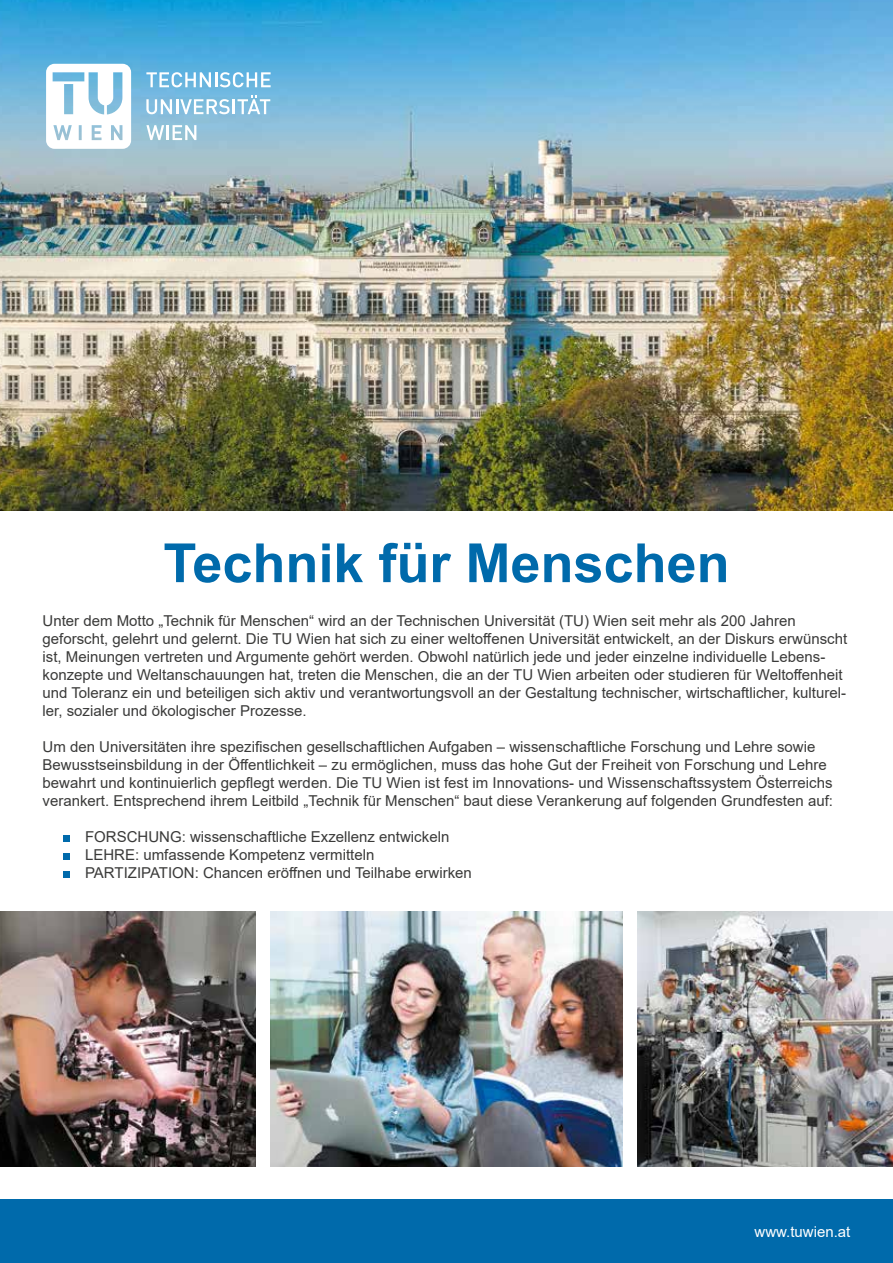
<style>
.page{position:relative;width:893px;height:1263px;background:#fff}
.page>*{position:absolute;margin:0;border:0;box-sizing:border-box;transform-origin:0 0}
.t1{font:700 54px "Arial";color:#006aab}
.t2{font:15px/18px "Arial";color:#3a3a39}
.t3{font:15px "Arial";color:#fff}
</style>
<div class="page">
<img style="left:0;top:0;width:893px;height:510px">
<div style="left:0;top:1199px;width:893px;height:64px;background:#006aab"></div>
<svg style="left:146px;top:95px;width:124px;height:19px"></svg>
<svg style="left:146px;top:72px;width:125px;height:15px"></svg>
<svg style="left:146px;top:125px;width:18px;height:15px"></svg>
<svg style="left:173px;top:125px;width:23px;height:15px"></svg>
<hr style="left:166px;top:125px;width:3px;height:15px;background:#fff">
<svg style="left:46px;top:64px;width:85px;height:85px"></svg>
<img style="left:0;top:911px;width:255px;height:255px">
<img style="left:638px;top:911px;width:255px;height:255px">
<img style="left:270px;top:911px;width:352px;height:255px">
<svg style="left:64px;top:836px;width:6px;height:6px"></svg>
<svg style="left:64px;top:854px;width:6px;height:6px"></svg>
<svg style="left:64px;top:872px;width:6px;height:6px"></svg>
<h1 class="t1" style="left:163px;top:525px;width:568px">Technik für Menschen</h1>
<p class="t2" style="left:43px;top:612px;width:806px">Unter dem Motto „Technik für Menschen“ wird an der Technischen Universität (TU) Wien seit mehr als 200 Jahren geforscht, gelehrt und gelernt. Die TU Wien hat sich zu einer weltoffenen Universität entwickelt, an der Diskurs erwünscht ist, Meinungen vertreten und Argumente gehört werden. Obwohl natürlich jede und jeder einzelne individuelle Lebens&shy;konzepte und Weltanschauungen hat, treten die Menschen, die an der TU Wien arbeiten oder studieren für Weltoffenheit und Toleranz ein und beteiligen sich aktiv und verantwortungsvoll an der Gestaltung technischer, wirtschaftlicher, kulturel&shy;ler, sozialer und ökologischer Prozesse.</p>
<p class="t2" style="left:43px;top:738px;width:792px">Um den Universitäten ihre spezifischen gesellschaftlichen Aufgaben – wissenschaftliche Forschung und Lehre sowie Bewusstseinsbildung in der Öffentlichkeit – zu ermöglichen, muss das hohe Gut der Freiheit von Forschung und Lehre bewahrt und kontinuierlich gepflegt werden. Die TU Wien ist fest im Innovations- und Wissenschaftssystem Österreichs verankert. Entsprechend ihrem Leitbild „Technik für Menschen“ baut diese Verankerung auf folgenden Grundfesten auf:</p>
<p class="t2" style="left:85px;top:828px;width:388px">FORSCHUNG: wissenschaftliche Exzellenz entwickeln<br>LEHRE: umfassende Kompetenz vermitteln<br>PARTIZIPATION: Chancen eröffnen und Teilhabe erwirken</p>
<p class="t3" style="left:755px;top:1221px;width:97px">www.tuwien.at</p>
</div>
